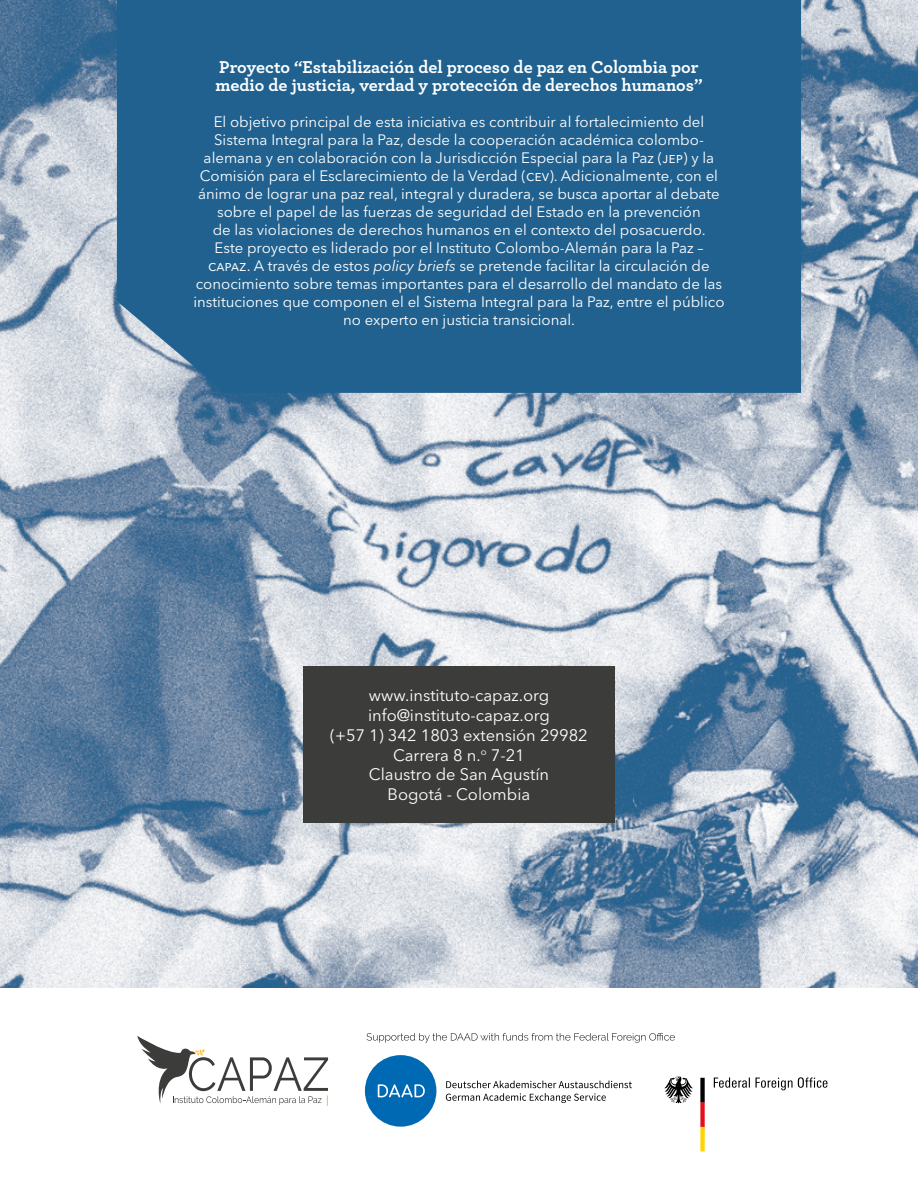
<style>
.page{position:relative;width:918px;height:1188px;background:#fff}
.page>*{position:absolute;margin:0;border:0;box-sizing:border-box;transform-origin:0 0}
.t1{font:700 18px/18px "Archer";color:#fff}
.t2{font:16.5px/19.8px "Avenir Next LT Pro";color:#fff;text-align:center}
.t3{font:15px "Avenir Next LT Pro";color:#fff}
.s1{font-family:"Archer Pro"}
.s2{font-style:italic}
</style>
<div class="page">
<img style="left:0;top:0;width:918px;height:988px">
<div style="left:303px;top:666px;width:312px;height:157px;background:#3c3c3b"></div>
<div style="left:117px;top:0;width:684px;height:393px;background:#20618f"></div>
<svg style="left:137px;top:1036px;width:191px;height:70px"></svg>
<svg style="left:664px;top:1077px;width:29px;height:26px"></svg>
<svg style="left:700px;top:1078px;width:5px;height:73px"></svg>
<svg style="left:714px;top:1077px;width:113px;height:13px"></svg>
<svg style="left:367px;top:1033px;width:308px;height:10px"></svg>
<div style="left:365px;top:1055px;width:71px;height:72px;background:#0069b4;border-radius:50%"></div>
<svg style="left:378px;top:1084px;width:47px;height:13px"></svg>
<svg style="left:446px;top:1081px;width:186px;height:22px"></svg>
<p class="t1" style="left:215px;top:57px;width:489px">Proyecto <span class="s1">“</span>Estabilización del proceso de paz en Colombia por medio de justicia, verdad y protección de derechos humanos<span class="s1">”</span></p>
<p class="t3" style="left:214px;top:113px;width:492px">El objetivo principal de esta iniciativa es contribuir al fortalecimiento del</p>
<p class="t3" style="left:214px;top:131px;width:491px">Sistema Integral para la Paz, desde la cooperación académica colombo-</p>
<p class="t3" style="left:204px;top:149px;width:512px">alemana y en colaboración con la Jurisdicción Especial para la Paz (JEP) y la</p>
<p class="t3" style="left:200px;top:167px;width:520px">Comisión para el Esclarecimiento de la Verdad (CEV). Adicionalmente, con el</p>
<p class="t3" style="left:198px;top:185px;width:523px">ánimo de lograr una paz real, integral y duradera, se busca aportar al debate</p>
<p class="t3" style="left:217px;top:203px;width:485px">sobre el papel de las fuerzas de seguridad del Estado en la prevención</p>
<p class="t3" style="left:213px;top:221px;width:494px">de las violaciones de derechos humanos en el contexto del posacuerdo.</p>
<p class="t3" style="left:214px;top:239px;width:491px">Este proyecto es liderado por el Instituto Colombo-Alemán para la Paz –</p>
<p class="t3" style="left:208px;top:257px;width:9px">CAPAZ</p>
<p class="t3" style="left:247px;top:257px;width:464px">. A través de estos <span class="s2">policy briefs</span> se pretende facilitar la circulación de</p>
<p class="t3" style="left:196px;top:275px;width:528px">conocimiento sobre temas importantes para el desarrollo del mandato de las</p>
<p class="t3" style="left:193px;top:293px;width:533px">instituciones que componen el el Sistema Integral para la Paz, entre el público</p>
<p class="t3" style="left:343px;top:311px;width:234px">no experto en justicia transicional.</p>
<p class="t2" style="left:330px;top:686px;width:259px">www.instituto-capaz.org info@instituto-capaz.org<br>(+57 1) 342 1803 extensión 29982<br>Carrera 8 n.<sup>o</sup> 7-21<br>Claustro de San Agustín<br>Bogotá - Colombia</p>
</div>
